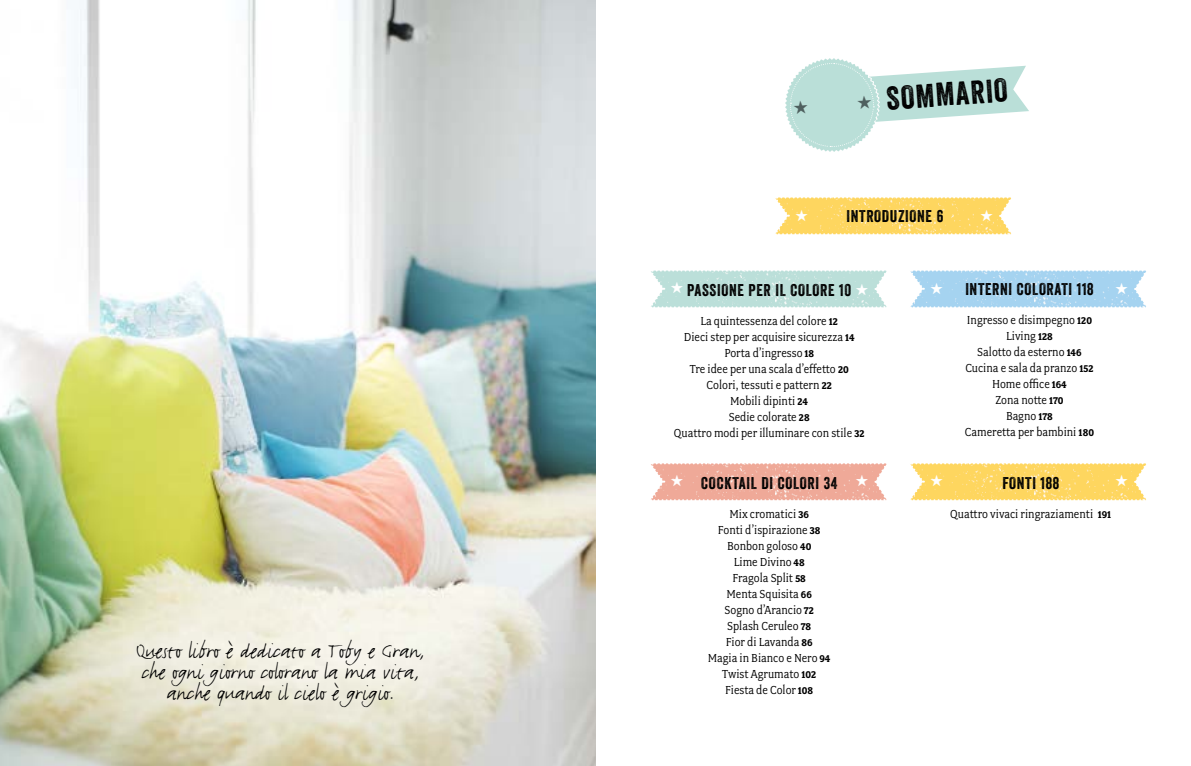
<style>
.page{position:relative;width:1191px;height:766px;background:#fff}
.page>*{position:absolute;margin:0;border:0;box-sizing:border-box;transform-origin:0 0}
._3_ideas_head{font:32px "Veneer";color:#000}
.handrwriting{font:24px/21px "FF Justlefthand";color:#000;text-align:center}
.t1{font:16.5px "Veneer";letter-spacing:.04em;color:#000}
.t2{font:13px "Fairplex Narrow";color:#000}
.s1{color:#6d6e71}
.s2{font-weight:700;font-size:11px}
</style>
<div class="page">
<img style="left:0;top:0;width:595px;height:765px">
<svg style="left:651px;top:270px;width:236px;height:38px;background:#c3e2dd"></svg>
<svg style="left:775px;top:197px;width:236px;height:38px;background:#feda72"></svg>
<svg style="left:651px;top:463px;width:236px;height:38px;background:#f0b3a4"></svg>
<svg style="left:910px;top:270px;width:236px;height:38px;background:#b0d8f1"></svg>
<svg style="left:910px;top:463px;width:236px;height:38px;background:#feda72"></svg>
<svg style="left:785px;top:58px;width:244px;height:94px"></svg>
<p class="handrwriting" style="left:136px;top:641px;width:290px">Questo libro è dedicato a Toby e Gran, che ogni giorno colorano la mia vita, anche quando il cielo è grigio.</p>
<p class="_3_ideas_head" style="left:855px;top:81px;width:153px;rotate:-4deg"><span class="s1">★</span> SOMMARIO</p>
<p class="t1" style="left:846px;top:206px;width:98px">INTRODUZIONE 6</p>
<p class="t1" style="left:687px;top:280px;width:165px">PASSIONE PER IL COLORE 10</p>
<p class="t2" style="left:700px;top:314px;width:139px">La quintessenza del colore <span class="s2">12</span></p>
<p class="t2" style="left:684px;top:330px;width:172px">Dieci step per acquisire sicurezza <span class="s2">14</span></p>
<p class="t2" style="left:724px;top:346px;width:91px">Porta d’ingresso <span class="s2">18</span></p>
<p class="t2" style="left:689px;top:362px;width:160px">Tre idee per una scala d’effetto <span class="s2">20</span></p>
<p class="t2" style="left:706px;top:378px;width:127px">Colori, tessuti e pattern <span class="s2">22</span></p>
<p class="t2" style="left:730px;top:394px;width:79px">Mobili dipinti <span class="s2">24</span></p>
<p class="t2" style="left:729px;top:410px;width:82px">Sedie colorate <span class="s2">28</span></p>
<p class="t2" style="left:674px;top:426px;width:192px">Quattro modi per illuminare con stile <span class="s2">32</span></p>
<p class="t1" style="left:965px;top:278px;width:130px">INTERNI COLORATI 118</p>
<p class="t2" style="left:967px;top:312px;width:127px">Ingresso e disimpegno <span class="s2">120</span></p>
<p class="t2" style="left:1006px;top:328px;width:48px">Living <span class="s2">128</span></p>
<p class="t2" style="left:977px;top:344px;width:106px">Salotto da esterno <span class="s2">146</span></p>
<p class="t2" style="left:965px;top:360px;width:130px">Cucina e sala da pranzo <span class="s2">152</span></p>
<p class="t2" style="left:992px;top:376px;width:76px">Home office <span class="s2">164</span></p>
<p class="t2" style="left:995px;top:392px;width:70px">Zona notte <span class="s2">170</span></p>
<p class="t2" style="left:1006px;top:408px;width:48px">Bagno <span class="s2">178</span></p>
<p class="t2" style="left:965px;top:424px;width:130px">Cameretta per bambini <span class="s2">180</span></p>
<p class="t1" style="left:701px;top:473px;width:138px">COCKTAIL DI COLORI 34</p>
<p class="t2" style="left:729px;top:506px;width:81px">Mix cromatici <span class="s2">36</span></p>
<p class="t2" style="left:718px;top:522px;width:104px">Fonti d’ispirazione <span class="s2">38</span></p>
<p class="t2" style="left:727px;top:538px;width:86px">Bonbon goloso <span class="s2">40</span></p>
<p class="t2" style="left:734px;top:554px;width:72px">Lime Divino <span class="s2">48</span></p>
<p class="t2" style="left:732px;top:570px;width:75px">Fragola Split <span class="s2">58</span></p>
<p class="t2" style="left:726px;top:586px;width:87px">Menta Squisita <span class="s2">66</span></p>
<p class="t2" style="left:724px;top:602px;width:91px">Sogno d’Arancio <span class="s2">72</span></p>
<p class="t2" style="left:727px;top:618px;width:85px">Splash Ceruleo <span class="s2">78</span></p>
<p class="t2" style="left:726px;top:634px;width:88px">Fior di Lavanda <span class="s2">86</span></p>
<p class="t2" style="left:708px;top:650px;width:124px">Magia in Bianco e Nero <span class="s2">94</span></p>
<p class="t2" style="left:722px;top:666px;width:96px">Twist Agrumato <span class="s2">102</span></p>
<p class="t2" style="left:725px;top:682px;width:89px">Fiesta de Color <span class="s2">108</span></p>
<p class="t1" style="left:1002px;top:472px;width:58px">FONTI 188</p>
<p class="t2" style="left:950px;top:506px;width:163px">Quattro vivaci ringraziamenti <span class="s2">191</span></p>
</div>
